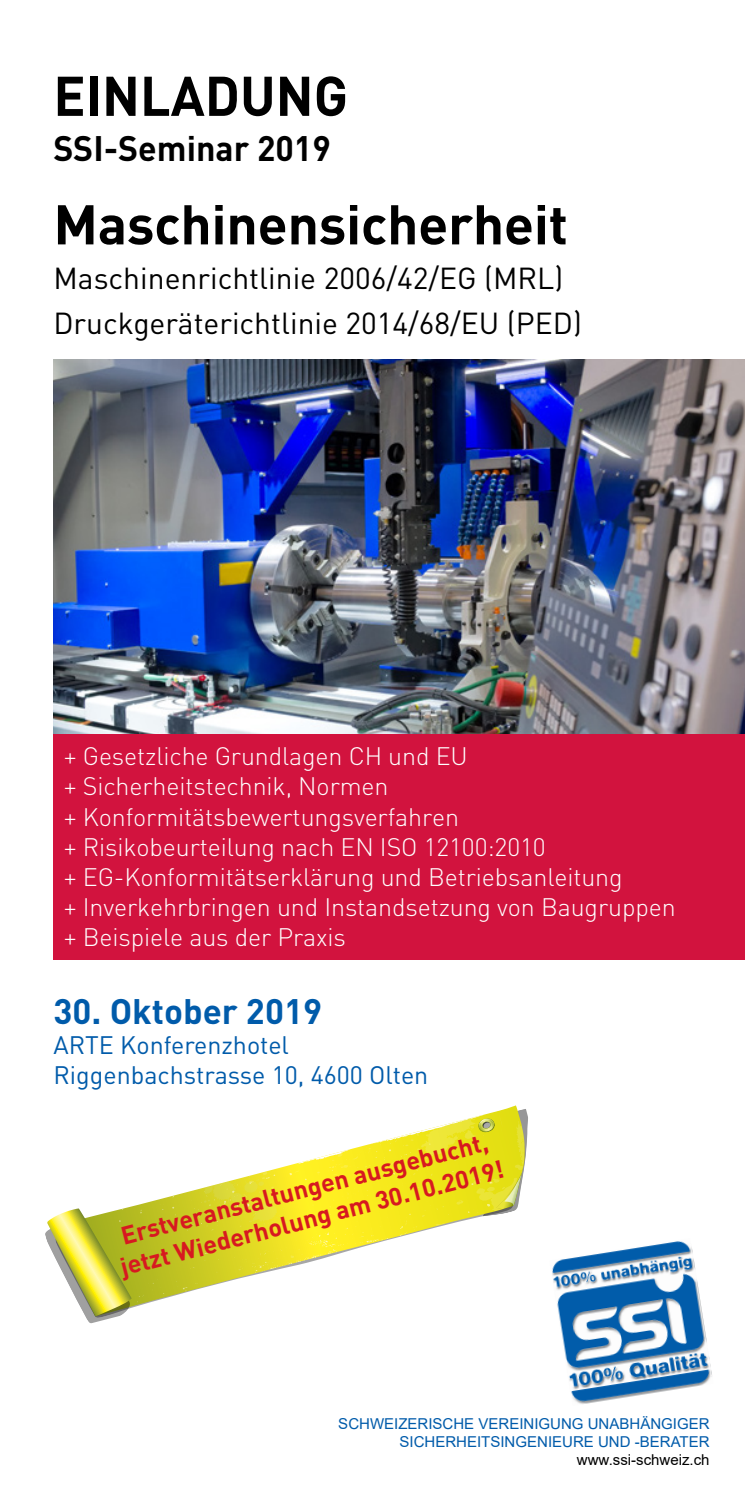
<style>
.page{position:relative;width:745px;height:1489px;background:#fff}
.page>*{position:absolute;margin:0;border:0;box-sizing:border-box;transform-origin:0 0}
.t1{font:700 55px "DINOT";letter-spacing:-.005em;color:#000}
.t2{font:700 35px "DINOT";color:#000}
.t3{font:700 35px "DINOT";color:#005baa}
.t4{font:30px/45px "DINOT";color:#000}
.t5{font:300 25px/30px "DINOT";letter-spacing:-.005em;color:#fff}
.t6{font:700 25px/30px "DINOT";color:#d71920;text-align:center}
.t7{font:25px/30px "DINOT";color:#005baa}
.t8{font:15px/18px "Arial";color:#005baa;text-align:right}
.t9{font:15px "Arial";color:#000}
</style>
<div class="page">
<div style="left:53px;top:731px;width:691px;height:228px;background:#d2133e"></div>
<img style="left:53px;top:359px;width:691px;height:374px">
<img style="left:552px;top:1241px;width:160px;height:163px">
<svg style="left:483px;top:1107px;width:45px;height:107px"></svg>
<svg style="left:126px;top:1115px;width:378px;height:189px"></svg>
<svg style="left:45px;top:1208px;width:88px;height:116px"></svg>
<h1 class="t1" style="left:53px;top:59px;width:295px">EINLADUNG</h1>
<h2 class="t2" style="left:53px;top:124px;width:279px">SSI-Seminar 2019</h2>
<h1 class="t1" style="left:53px;top:187px;width:516px">Maschinensicherheit</h1>
<p class="t4" style="left:53px;top:255px;width:530px">Maschinenrichtlinie 2006/42/EG (MRL)<br>Druckgeräterichtlinie 2014/68/EU (PED)</p>
<p class="t5" style="left:64px;top:740px;width:613px">+ Gesetzliche Grundlagen CH und EU<br>+ Sicherheitstechnik, Normen<br>+ Konformitätsbewertungsverfahren<br>+ Risikobeurteilung nach EN ISO 12100:2010<br>+ EG-Konformitätserklärung und Betriebsanleitung<br>+ Inverkehrbringen und Instandsetzung von Baugruppen + Beispiele aus der Praxis</p>
<h2 class="t3" style="left:53px;top:987px;width:270px">30. Oktober 2019</h2>
<p class="t7" style="left:53px;top:1028px;width:376px">ARTE Konferenzhotel<br>Riggenbachstrasse 10, 4600 Olten</p>
<p class="t6" style="left:109px;top:1220px;width:396px;rotate:-14deg">Erstveranstaltungen ausgebucht, jetzt Wiederholung am 30.10.2019!</p>
<p class="t8" style="left:338px;top:1414px;width:372px">SCHWEIZERISCHE VEREINIGUNG UNABHÄNGIGER<br>SICHERHEITSINGENIEURE UND -BERATER</p>
<p class="t9" style="left:576px;top:1449px;width:134px">www.ssi-schweiz.ch</p>
</div>
